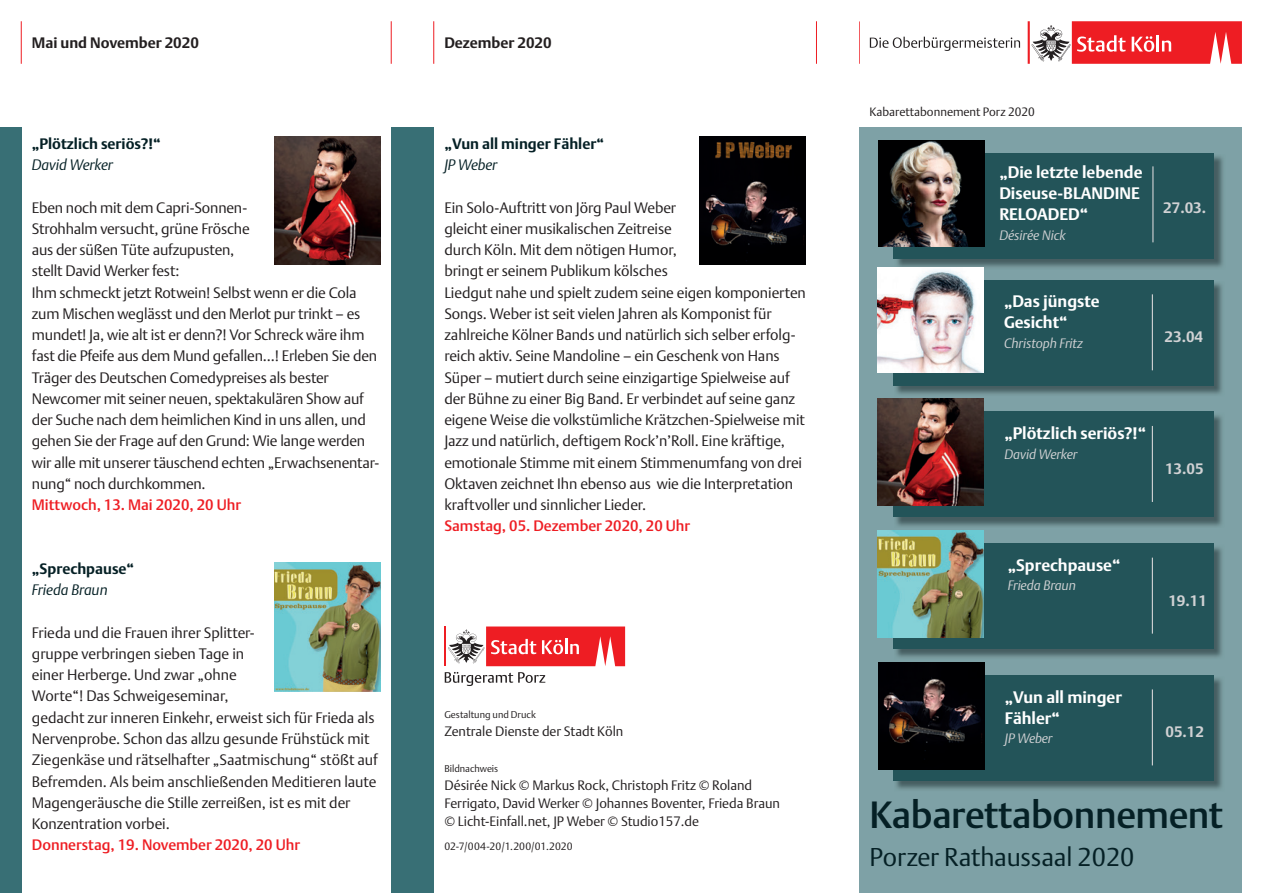
<style>
.page{position:relative;width:1263px;height:893px;background:#fff}
.page>*{position:absolute;margin:0;border:0;box-sizing:border-box;transform-origin:0 0}
.t1{font:37.5px "DTL Argo T Medium";letter-spacing:-.01em;color:#052025}
.t2{font:25.5px "DTL Argo T Light";letter-spacing:-.005em;color:#052025}
.t3{font:700 16.5px/21px "DTL Argo T";color:#fff}
.t4{font:15px/21.3px "DTL Argo T Light";letter-spacing:-.01em;color:#231f20}
.t5{font:15px "DTL Argo T Medium";color:#ee1d23}
.t6{font:700 15px "DTL Argo T";color:#052025}
.t7{font:700 15px "DTL Argo T";color:#231f20}
.t8{font:italic 15px "DTL Argo T Light";letter-spacing:-.005em;color:#052025}
.t9{font:700 15px "DTL Argo T";color:#d1d2d4}
.t10{font:13.5px/18px "DTL Argo T Light";color:#231f20}
.t11{font:italic 13.5px "DTL Argo T Light";color:#d1d2d4}
.t12{font:12px "DTL Argo T Light";color:#231f20}
.t13{font:10.5px "DTL Argo T Light";letter-spacing:.005em;color:#231f20}
.t14{font:9.75px "DTL Argo T Light";color:#231f20}
</style>
<div class="page">
<div style="left:859px;top:128px;width:383px;height:765px;background:#7ea1a6"></div>
<hr style="left:816px;top:21px;width:1px;height:43px;background:#ee1d23">
<hr style="left:433px;top:21px;width:1px;height:43px;background:#ee1d23">
<hr style="left:391px;top:21px;width:1px;height:43px;background:#ee1d23">
<hr style="left:21px;top:21px;width:1px;height:43px;background:#ee1d23">
<div style="left:391px;top:128px;width:43px;height:765px;background:#386f75"></div>
<div style="left:0;top:128px;width:21px;height:765px;background:#386f75"></div>
<hr style="left:1028px;top:21px;width:2px;height:43px;background:#ee1d23">
<svg style="left:1031px;top:21px;width:211px;height:43px"></svg>
<hr style="left:859px;top:21px;width:1px;height:43px;background:#ee1d23">
<svg style="left:870px;top:37px;width:150px;height:14px"></svg>
<img style="left:699px;top:137px;width:107px;height:127px">
<img style="left:274px;top:562px;width:107px;height:129px">
<img style="left:274px;top:137px;width:107px;height:127px">
<hr style="left:444px;top:626px;width:2px;height:40px;background:#ee1d23">
<svg style="left:448px;top:626px;width:177px;height:40px"></svg>
<svg style="left:445px;top:672px;width:100px;height:14px"></svg>
<img style="left:895px;top:156px;width:328px;height:113px">
<div style="left:893px;top:153px;width:321px;height:105px;background:#235459"></div>
<img style="left:878px;top:140px;width:106px;height:107px">
<hr style="left:1152px;top:166px;width:1px;height:76px;background:#d1d2d4">
<img style="left:894px;top:283px;width:328px;height:111px">
<div style="left:893px;top:280px;width:321px;height:105px;background:#235459"></div>
<hr style="left:1152px;top:294px;width:1px;height:76px;background:#d1d2d4">
<img style="left:896px;top:415px;width:326px;height:111px">
<div style="left:893px;top:412px;width:321px;height:105px;background:#235459"></div>
<hr style="left:1152px;top:426px;width:1px;height:76px;background:#d1d2d4">
<img style="left:894px;top:547px;width:328px;height:111px">
<div style="left:893px;top:543px;width:321px;height:105px;background:#235459"></div>
<hr style="left:1152px;top:558px;width:1px;height:76px;background:#d1d2d4">
<img style="left:894px;top:678px;width:328px;height:111px">
<div style="left:893px;top:675px;width:321px;height:105px;background:#235459"></div>
<hr style="left:1152px;top:689px;width:1px;height:76px;background:#d1d2d4">
<img style="left:877px;top:267px;width:106px;height:106px">
<img style="left:878px;top:399px;width:106px;height:106px">
<img style="left:878px;top:531px;width:106px;height:106px">
<img style="left:878px;top:662px;width:106px;height:108px">
<p class="t7" style="left:32px;top:34px;width:169px">Mai und November 2020</p>
<p class="t7" style="left:444px;top:34px;width:109px">Dezember 2020</p>
<p class="t6" style="left:32px;top:135px;width:130px">„Plötzlich seriös?!“</p>
<p class="t8" style="left:32px;top:156px;width:82px">David Werker</p>
<p class="t4" style="left:32px;top:196px;width:349px">Eben noch mit dem Capri-Sonnen-<br>Strohhalm versucht, grüne Frösche<br>aus der süßen Tüte aufzupusten,<br>stellt David Werker fest:<br>Ihm schmeckt jetzt Rotwein! Selbst wenn er die Cola zum Mischen weglässt und den Merlot pur trinkt – es mundet! Ja, wie alt ist er denn?! Vor Schreck wäre ihm fast die Pfeife aus dem Mund gefallen...! Erleben Sie den Träger des Deutschen Comedypreises als bester Newcomer mit seiner neuen, spektakulären Show auf der Suche nach dem heimlichen Kind in uns allen, und gehen Sie der Frage auf den Grund: Wie lange werden wir alle mit unserer täuschend echten „Erwachsenentar&shy;nung“ noch durchkommen.</p>
<p class="t5" style="left:32px;top:496px;width:211px">Mittwoch, 13. Mai 2020, 20 Uhr</p>
<p class="t6" style="left:32px;top:560px;width:104px">„Sprechpause“</p>
<p class="t8" style="left:32px;top:581px;width:77px">Frieda Braun</p>
<p class="t4" style="left:32px;top:622px;width:347px">Frieda und die Frauen ihrer Splitter-<br>gruppe verbringen sieben Tage in<br>einer Herberge. Und zwar „ohne<br>Worte“! Das Schweigeseminar,<br>gedacht zur inneren Einkehr, erweist sich für Frieda als Nervenprobe. Schon das allzu gesunde Frühstück mit Ziegenkäse und rätselhafter „Saatmischung“ stößt auf Befremden. Als beim anschließenden Meditieren laute Magengeräusche die Stille zerreißen, ist es mit der Konzentration vorbei.</p>
<p class="t5" style="left:32px;top:836px;width:270px">Donnerstag, 19. November 2020, 20 Uhr</p>
<p class="t6" style="left:444px;top:135px;width:161px">„Vun all minger Fähler“</p>
<p class="t8" style="left:444px;top:156px;width:54px">JP Weber</p>
<p class="t4" style="left:444px;top:197px;width:363px">Ein Solo-Auftritt von Jörg Paul Weber<br>gleicht einer musikalischen Zeitreise<br>durch Köln. Mit dem nötigen Humor,<br>bringt er seinem Publikum kölsches<br>Liedgut nahe und spielt zudem seine eigen komponierten Songs. Weber ist seit vielen Jahren als Komponist für zahlreiche Kölner Bands und natürlich sich selber erfolg&shy;reich aktiv. Seine Mandoline – ein Geschenk von Hans Süper – mutiert durch seine einzigartige Spielweise auf der Bühne zu einer Big Band. Er verbindet auf seine ganz eigene Weise die volkstümliche Krätzchen-Spielweise mit Jazz und natürlich, deftigem Rock’n’Roll. Eine kräftige, emotionale Stimme mit einem Stimmenumfang von drei Oktaven zeichnet Ihn ebenso aus wie die Interpretation kraftvoller und sinnlicher Lieder.</p>
<p class="t5" style="left:444px;top:517px;width:247px">Samstag, 05. Dezember 2020, 20 Uhr</p>
<p class="t14" style="left:444px;top:708px;width:93px">Gestaltung und Druck</p>
<p class="t10" style="left:444px;top:722px;width:181px">Zentrale Dienste der Stadt Köln</p>
<p class="t14" style="left:444px;top:762px;width:55px">Bildnachweis</p>
<p class="t10" style="left:444px;top:776px;width:337px">Désirée Nick © Markus Rock, Christoph Fritz © Roland<br>Ferrigato, David Werker © Johannes Boventer, Frieda Braun © Licht-Einfall.net, JP Weber © Studio157.de</p>
<p class="t13" style="left:444px;top:840px;width:130px">02-7/004-20/1.200/01.2020</p>
<p class="t12" style="left:870px;top:104px;width:167px">Kabarettabonnement Porz 2020</p>
<p class="t3" style="left:999px;top:162px;width:145px">„Die letzte lebende<br>Diseuse-BLANDINE<br>RELOADED“</p>
<p class="t11" style="left:999px;top:227px;width:68px">Désirée Nick</p>
<p class="t9" style="left:1163px;top:199px;width:44px">27.03.</p>
<p class="t3" style="left:1004px;top:291px;width:97px">„Das jüngste<br>Gesicht“</p>
<p class="t11" style="left:1004px;top:335px;width:80px">Christoph Fritz</p>
<p class="t9" style="left:1164px;top:328px;width:40px">23.04</p>
<p class="t3" style="left:1004px;top:423px;width:143px">„Plötzlich seriös?!“</p>
<p class="t11" style="left:1004px;top:446px;width:74px">David Werker</p>
<p class="t9" style="left:1165px;top:460px;width:40px">13.05</p>
<p class="t3" style="left:1008px;top:554px;width:114px">„Sprechpause“</p>
<p class="t11" style="left:1008px;top:577px;width:70px">Frieda Braun</p>
<p class="t9" style="left:1168px;top:591px;width:40px">19.11</p>
<p class="t3" style="left:1005px;top:686px;width:119px">„Vun all minger<br>Fähler“</p>
<p class="t11" style="left:1005px;top:730px;width:49px">JP Weber</p>
<p class="t9" style="left:1165px;top:723px;width:40px">05.12</p>
<h1 class="t1" style="left:870px;top:793px;width:355px">Kabarettabonnement</h1>
<h2 class="t2" style="left:870px;top:842px;width:266px">Porzer Rathaussaal 2020</h2>
</div>
